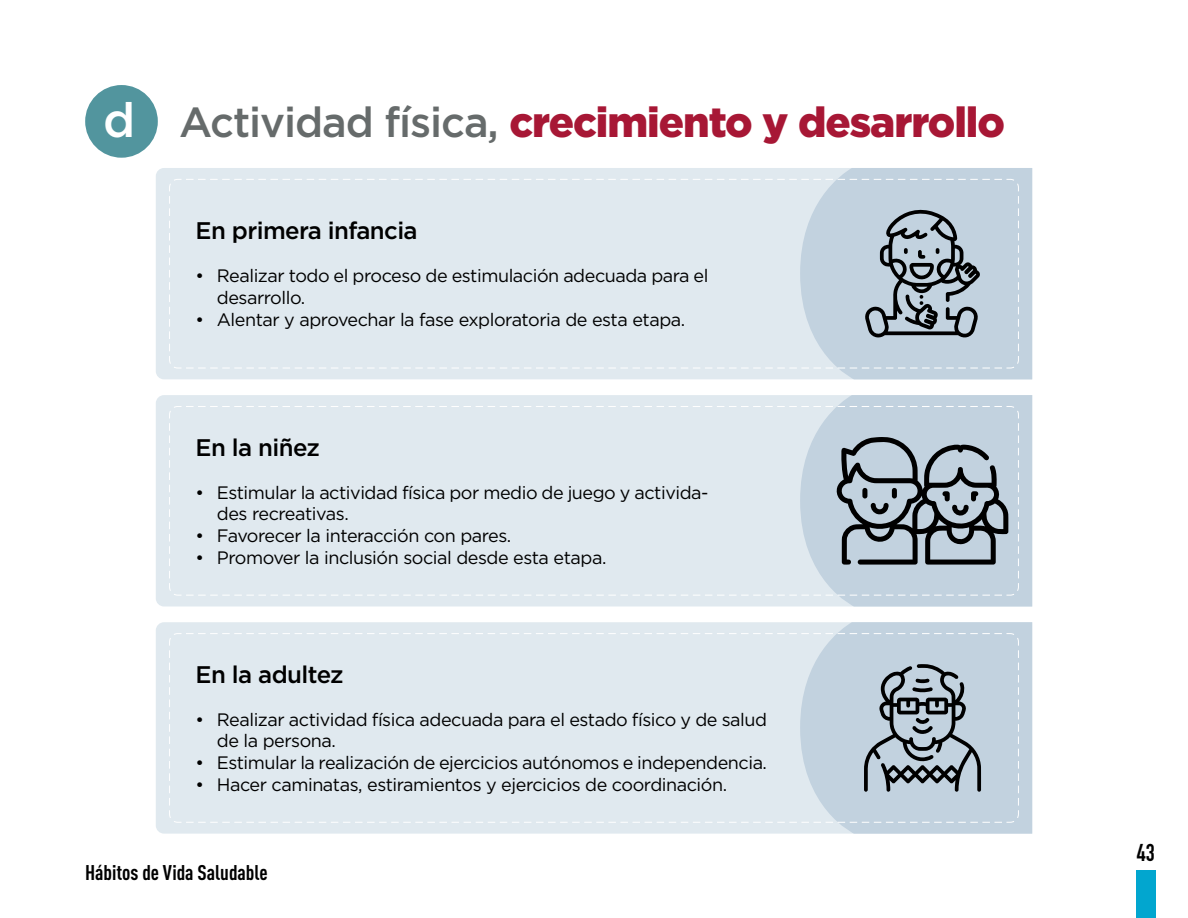
<style>
.page{position:relative;width:1188px;height:918px;background:#fff}
.page>*{position:absolute;margin:0;border:0;box-sizing:border-box;transform-origin:0 0}
.t1{font:900 42px "Gotham Pro";letter-spacing:-.025em;color:#a71735}
.t2{font:500 24px "Gotham Pro";letter-spacing:-.025em;color:#000}
.t3{font:24px "DIN Engschrift Std";color:#000}
.t4{font:700 condensed 21px "DIN";color:#000}
.t5{font:18px/21.6px "Gotham Pro";letter-spacing:-.025em;color:#000}
.s1{font-weight:500;font-size:48px;color:#fff}
.s2{font-weight:500;color:#666b6b}
</style>
<div class="page">
<div style="left:1136px;top:870px;width:19px;height:48px;background:#02a6cf"></div>
<div style="left:85px;top:85px;width:73px;height:73px;background:#52959e;border-radius:50%"></div>
<div style="left:156px;top:168px;width:644px;height:211px;background:#e0e9ef"></div>
<div style="left:156px;top:395px;width:644px;height:211px;background:#e0e9ef"></div>
<div style="left:156px;top:622px;width:644px;height:212px;background:#e0e9ef"></div>
<svg style="left:800px;top:622px;width:232px;height:212px;background:#c6d5e1"></svg>
<svg style="left:800px;top:395px;width:232px;height:211px;background:#c5d5e1"></svg>
<svg style="left:800px;top:168px;width:232px;height:211px;background:#c5d4e1"></svg>
<svg style="left:169px;top:178px;width:850px;height:191px;background:#dbe5ec"></svg>
<svg style="left:169px;top:406px;width:850px;height:190px;background:#dce6ed"></svg>
<svg style="left:169px;top:633px;width:850px;height:190px;background:#dbe5ec"></svg>
<svg style="left:865px;top:209px;width:115px;height:129px;background:#8e9aa3"></svg>
<svg style="left:836px;top:437px;width:173px;height:128px;background:#89949e"></svg>
<svg style="left:864px;top:664px;width:117px;height:128px;background:#909ba5"></svg>
<h1 class="t1" style="left:103px;top:98px;width:903px"><span class="s1">d</span> <span class="s2">Actividad física,</span> crecimiento y desarrollo</h1>
<h2 class="t2" style="left:196px;top:217px;width:224px">En primera infancia</h2>
<p class="t5" style="left:217px;top:265px;width:493px;text-indent:-21px">• Realizar todo el proceso de estimulación adecuada para el desarrollo.</p>
<p class="t5" style="left:196px;top:308px;width:491px">• Alentar y aprovechar la fase exploratoria de esta etapa.</p>
<h2 class="t2" style="left:196px;top:433px;width:126px">En la niñez</h2>
<p class="t5" style="left:217px;top:482px;width:493px;text-indent:-21px">• Estimular la actividad física por medio de juego y activida&shy;des recreativas.</p>
<p class="t5" style="left:196px;top:525px;width:317px">• Favorecer la interacción con pares.</p>
<p class="t5" style="left:196px;top:546px;width:412px">• Promover la inclusión social desde esta etapa.</p>
<h2 class="t2" style="left:196px;top:661px;width:150px">En la adultez</h2>
<p class="t5" style="left:217px;top:709px;width:552px;text-indent:-21px">• Realizar actividad física adecuada para el estado físico y de salud de la persona.</p>
<p class="t5" style="left:196px;top:752px;width:573px">• Estimular la realización de ejercicios autónomos e independencia.</p>
<p class="t5" style="left:196px;top:773px;width:533px">• Hacer caminatas, estiramientos y ejercicios de coordinación.</p>
<p class="t4" style="left:85px;top:860px;width:184px">Hábitos de Vida Saludable</p>
<h2 class="t3" style="left:1137px;top:838px;width:19px">43</h2>
</div>
